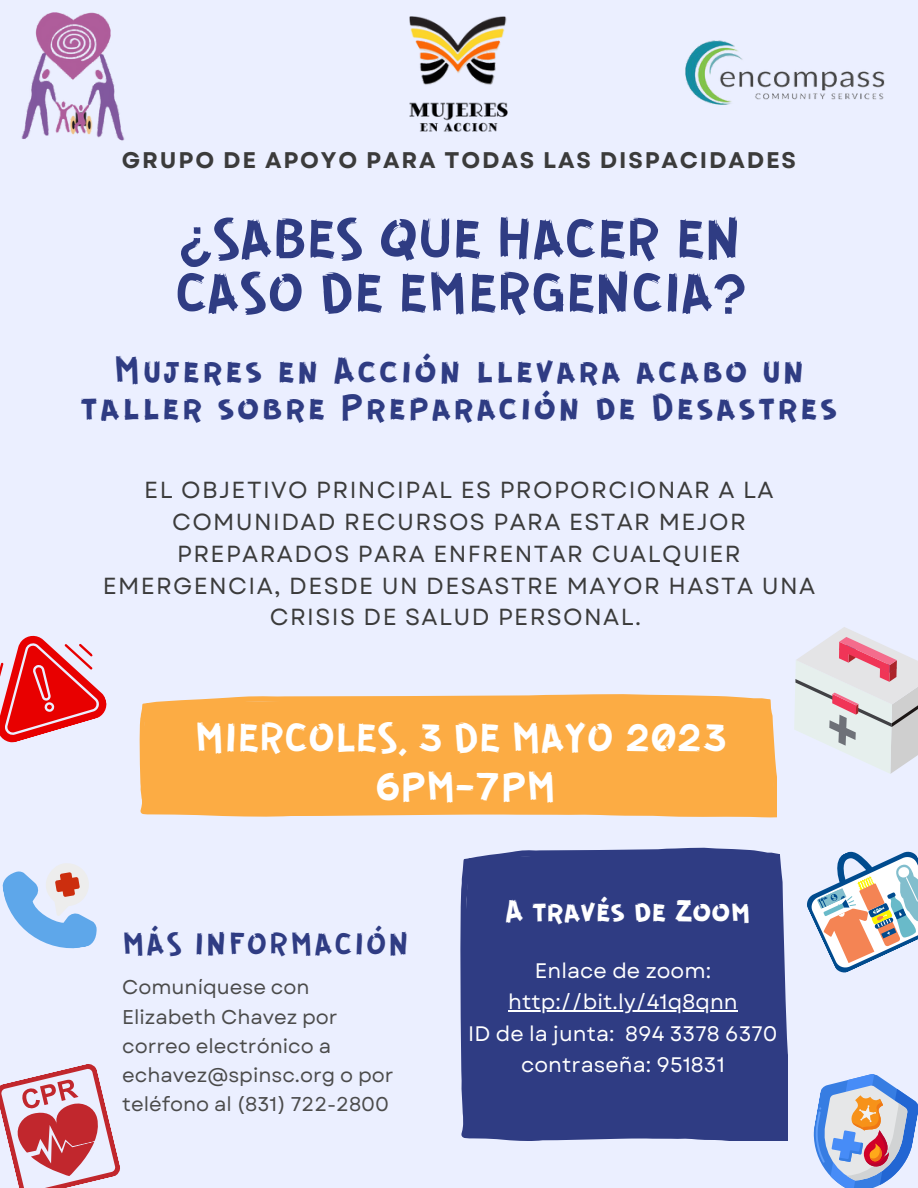
<style>
.page{position:relative;width:918px;height:1188px;background:#ebefff}
.page>*{position:absolute;margin:0;border:0;box-sizing:border-box;transform-origin:0 0}
.t1{font:60px/54px "GUERRILLA";color:#2f3c83}
.t2{font:44.1px/48.8px "GUERRILLA";color:#fff;text-align:center}
.t3{font:39.9px/37.7px "GUERRILLA";letter-spacing:.065em;color:#2f3c83;text-align:center}
.t4{font:34.05px "GUERRILLA";color:#fff}
.t5{font:33.3px "GUERRILLA";letter-spacing:.06em;color:#2f3c83}
.t6{font:23.25px/31.8px "Garet";letter-spacing:.06em;color:#3b3b3b;text-align:center}
.t7{font:700 22.65px "Garet";letter-spacing:.08em;color:#3b3b3b}
.t8{font:21px/31.5px "Garet";letter-spacing:.005em;color:#fff;text-align:center}
.t9{font:19.95px/29.2px "Garet";color:#4b4b4b}
</style>
<div class="page">
<svg style="left:794px;top:627px;width:124px;height:147px"></svg>
<svg style="left:0;top:635px;width:107px;height:108px"></svg>
<svg style="left:807px;top:851px;width:111px;height:122px"></svg>
<div style="left:140px;top:694px;width:637px;height:124px;background:#fcac44"></div>
<div style="left:460px;top:848px;width:328px;height:293px;background:#2f3c83"></div>
<img style="left:410px;top:16px;width:98px;height:116px">
<img style="left:21px;top:12px;width:104px;height:129px">
<img style="left:685px;top:40px;width:200px;height:65px">
<svg style="left:2px;top:863px;width:95px;height:86px"></svg>
<svg style="left:813px;top:1074px;width:105px;height:114px"></svg>
<svg style="left:0;top:1064px;width:120px;height:124px"></svg>
<hr style="left:508px;top:1010px;width:230px;height:1px;background:#fff">
<p class="t7" style="left:122px;top:144px;width:676px">GRUPO DE APOYO PARA TODAS LAS DISPACIDADES</p>
<h1 class="t1" style="left:175px;top:209px;width:572px">¿SABES QUE HACER EN<br>CASO DE EMERGENCIA?</h1>
<h3 class="t3" style="left:81px;top:349px;width:758px">Mujeres en Acción llevara acabo un taller sobre Preparación de Desastres</h3>
<p class="t6" style="left:103px;top:474px;width:714px">EL OBJETIVO PRINCIPAL ES PROPORCIONAR A LA COMUNIDAD RECURSOS PARA ESTAR MEJOR PREPARADOS PARA ENFRENTAR CUALQUIER EMERGENCIA, DESDE UN DESASTRE MAYOR HASTA UNA CRISIS DE SALUD PERSONAL.</p>
<h2 class="t2" style="left:195px;top:712px;width:533px">MIERCOLES, 3 DE MAYO 2023<br>6PM-7PM</h2>
<h3 class="t5" style="left:122px;top:922px;width:288px">MÁS INFORMACIÓN</h3>
<p class="t9" style="left:122px;top:973px;width:273px">Comuníquese con<br>Elizabeth Chavez por correo electrónico a echavez@spinsc.org o por teléfono al (831) 722-2800</p>
<h3 class="t4" style="left:505px;top:889px;width:247px">A través de Zoom</h3>
<p class="t8" style="left:468px;top:955px;width:311px">Enlace de zoom: http://bit.ly/41q8qnn<br>ID de la junta: 894 3378 6370 contraseña: 951831</p>
</div>
